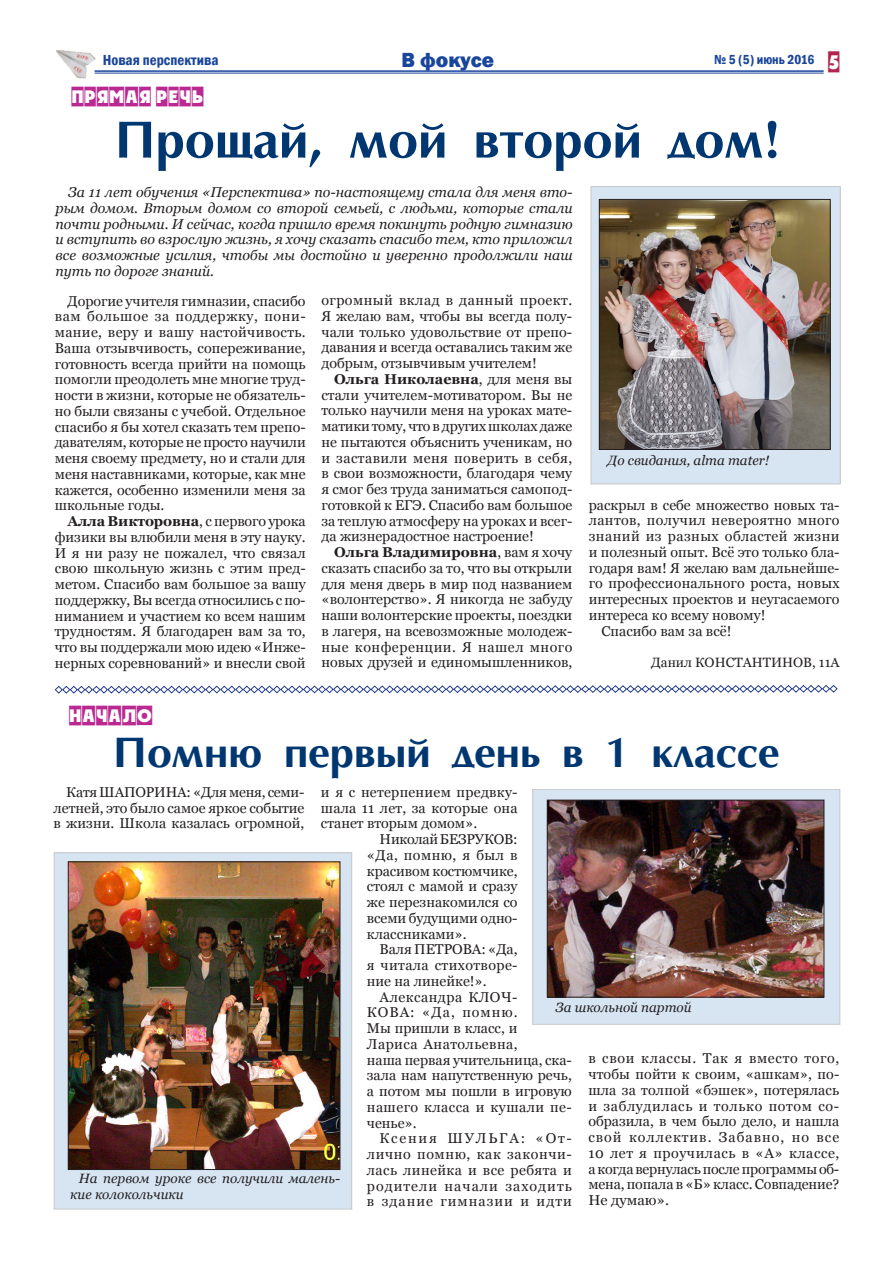
<style>
.page{position:relative;width:893px;height:1263px;background:#fff}
.page>*{position:absolute;margin:0;border:0;box-sizing:border-box;transform-origin:0 0}
.t1{font:700 52.5px "AG Opt Cyrillic";color:#013771}
.t2{font:700 43.5px "AG Opt Cyrillic";color:#013771}
.t3{font:800 21px "Franklin Gothic";color:#1a459c}
.t4{font:18px "a Plakat Titul Cm";color:#b92991}
.t5{font:600 condensed 15px "Franklin Gothic";color:#1a459c}
.t6{font:14.25px/15.8px "Georgia";color:#231f20;text-align:justify}
.t7{font:italic 14.25px/15.8px "Georgia";color:#231f20;text-align:justify}
.t8{font:14.25px "Georgia";letter-spacing:.03em;color:#231f20}
.t9{font:14.25px "Georgia";letter-spacing:.07em;color:#231f20}
.t10{font:14.25px "Georgia";letter-spacing:.025em;color:#231f20}
.t11{font:14.25px "Georgia";letter-spacing:.02em;color:#231f20}
.t12{font:14.25px "Georgia";letter-spacing:.04em;color:#231f20}
.t13{font:14.25px "Georgia";letter-spacing:.125em;color:#231f20}
.t14{font:14.25px "Georgia";letter-spacing:.035em;color:#231f20}
.t15{font:italic 13.5px/15.8px "Georgia";color:#231f20}
.t16{font:13.5px "Georgia";color:#231f20}
.t17{font:600 condensed 13.5px "Franklin Gothic";color:#1a459c}
.s1{font-family:"a Plakat Titul Cm";font-weight:400;font-stretch:normal;font-size:19.5px;color:#b1244d}
.s2{font-weight:700}
</style>
<div class="page">
<div style="left:591px;top:187px;width:249px;height:297px;background:#d7e5f3"></div>
<hr style="left:95px;top:70px;width:729px;height:2px;background:#1a459c">
<hr style="left:95px;top:73px;width:729px;height:1px;background:#1a459c">
<img style="left:56px;top:50px;width:44px;height:29px">
<svg style="left:54px;top:685px;width:784px;height:9px"></svg>
<div style="left:54px;top:853px;width:298px;height:356px;background:#d7e5f3"></div>
<img style="left:70px;top:864px;width:268px;height:304px">
<div style="left:68px;top:862px;width:272px;height:308px;border:1px solid #231f20"></div>
<div style="left:535px;top:791px;width:303px;height:231px;background:#d7e5f3"></div>
<img style="left:549px;top:802px;width:273px;height:193px">
<div style="left:547px;top:800px;width:277px;height:197px;border:1px solid #231f20"></div>
<img style="left:601px;top:201px;width:227px;height:247px">
<div style="left:599px;top:199px;width:231px;height:251px;border:1px solid #231f20"></div>
<p class="t5" style="left:103px;top:50px;width:117px">Новая перспектива</p>
<h3 class="t3" style="left:401px;top:46px;width:94px">В фокусе</h3>
<p class="t17" style="left:714px;top:50px;width:127px">№ 5 (5) июнь 2016 <span class="s1">5</span></p>
<p class="t4" style="left:71px;top:86px;width:134px">прямая речь</p>
<h1 class="t1" style="left:115px;top:111px;width:668px">Прощай, мой второй дом!</h1>
<p class="t7" style="left:56px;top:184px;width:519px;text-indent:13px">За 11 лет обучения «Перспектива» по-настоящему стала для меня вто&shy;рым домом. Вторым домом со второй семьей, с людьми, которые стали почти родными. И сейчас, когда пришло время покинуть родную гимназию и вступить во взрослую жизнь, я хочу сказать спасибо тем, кто приложил все возможные усилия, чтобы мы достойно и уверенно продолжили наш путь по дороге знаний.</p>
<p class="t6" style="left:55px;top:293px;width:252px;text-indent:13px">Дорогие учителя гимназии, спасибо вам большое за поддержку, пони&shy;мание, веру и вашу настойчивость.<br>Ваша отзывчивость, сопереживание, готовность всегда прийти на помощь помогли преодолеть мне многие труд&shy;ности в жизни, которые не обязатель&shy;но были связаны с учебой. Отдельное спасибо я бы хотел сказать тем препо&shy;давателям, которые не просто научили меня своему предмету, но и стали для меня наставниками, которые, как мне кажется, особенно изменили меня за школьные годы.</p>
<p class="t6" style="left:55px;top:514px;width:252px;text-indent:13px"><span class="s2">Алла Викторовна</span>, с первого урока физики вы влюбили меня в эту науку.<br>И я ни разу не пожалел, что связал свою школьную жизнь с этим пред&shy;метом. Спасибо вам большое за вашу поддержку, Вы всегда относились с по&shy;ниманием и участием ко всем нашим трудностям. Я благодарен вам за то, что вы поддержали мою идею «Инже&shy;нерных соревнований» и внесли свой</p>
<p class="t4" style="left:69px;top:705px;width:85px">Начало</p>
<p class="t6" style="left:321px;top:293px;width:252px">огромный вклад в данный проект.<br>Я желаю вам, чтобы вы всегда полу&shy;чали только удовольствие от препо&shy;давания и всегда оставались таким же добрым, отзывчивым учителем!</p>
<p class="t6" style="left:321px;top:371px;width:252px;text-indent:13px"><span class="s2">Ольга Николаевна</span>, для меня вы стали учителем-мотиватором. Вы не только научили меня на уроках мате&shy;матики тому, что в других школах даже не пытаются объяснить ученикам, но и заставили меня поверить в себя, в свои возможности, благодаря чему я смог без труда заниматься самопод&shy;готовкой к ЕГЭ. Спасибо вам большое за теплую атмосферу на уроках и всег&shy;да жизнерадостное настроение!</p>
<p class="t6" style="left:321px;top:545px;width:252px;text-indent:13px"><span class="s2">Ольга Владимировна</span>, вам я хочу сказать спасибо за то, что вы открыли для меня дверь в мир под названием «волонтерство». Я никогда не забуду наши волонтерские проекты, поездки в лагеря, на всевозможные молодеж&shy;ные конференции. Я нашел много новых друзей и единомышленников,</p>
<p class="t15" style="left:608px;top:453px;width:163px">До свидания, alma mater!</p>
<p class="t6" style="left:589px;top:497px;width:252px">раскрыл в себе множество новых та-</p>
<p class="t10" style="left:589px;top:512px;width:252px">лантов, получил невероятно много</p>
<p class="t8" style="left:589px;top:528px;width:252px">знаний из разных областей жизни</p>
<p class="t6" style="left:589px;top:544px;width:252px">и полезный опыт. Всё это только бла-</p>
<p class="t6" style="left:589px;top:560px;width:252px">годаря вам! Я желаю вам дальнейше-</p>
<p class="t6" style="left:589px;top:576px;width:252px">го профессионального роста, новых</p>
<p class="t6" style="left:589px;top:592px;width:252px">интересных проектов и неугасаемого</p>
<p class="t6" style="left:589px;top:607px;width:178px">интереса ко всему новому!</p>
<p class="t6" style="left:601px;top:623px;width:131px">Спасибо вам за всё!</p>
<p class="t16" style="left:651px;top:655px;width:190px">Данил КОНСТАНТИНОВ, 11А</p>
<h2 class="t2" style="left:113px;top:728px;width:668px">Помню первый день в 1 классе</h2>
<p class="t6" style="left:54px;top:784px;width:252px;text-indent:13px">Катя ШАПОРИНА: «Для меня, семи&shy;летней, это было самое яркое событие в жизни. Школа казалась огромной,</p>
<p class="t11" style="left:321px;top:783px;width:198px">и я с нетерпением предвку-</p>
<p class="t6" style="left:321px;top:800px;width:198px">шала 11 лет, за которые она</p>
<p class="t6" style="left:321px;top:816px;width:158px">станет вторым домом».</p>
<p class="t6" style="left:380px;top:831px;width:139px">Николай БЕЗРУКОВ:</p>
<p class="t8" style="left:367px;top:846px;width:152px">«Да, помню, я был в</p>
<p class="t6" style="left:367px;top:863px;width:152px">красивом костюмчике,</p>
<p class="t6" style="left:367px;top:879px;width:152px">стоял с мамой и сразу</p>
<p class="t6" style="left:367px;top:894px;width:152px">же перезнакомился со</p>
<p class="t6" style="left:367px;top:910px;width:152px">всеми будущими одно-</p>
<p class="t6" style="left:367px;top:926px;width:101px">классниками».</p>
<p class="t6" style="left:380px;top:942px;width:139px">Валя ПЕТРОВА: «Да,</p>
<p class="t8" style="left:367px;top:956px;width:152px">я читала стихотворе-</p>
<p class="t6" style="left:367px;top:973px;width:121px">ние на линейке!».</p>
<p class="t14" style="left:380px;top:988px;width:139px">Александра КЛОЧ-</p>
<p class="t9" style="left:367px;top:1004px;width:152px">КОВА: «Да, помню.</p>
<p class="t6" style="left:367px;top:1020px;width:152px">Мы пришли в класс, и</p>
<p class="t8" style="left:367px;top:1035px;width:152px">Лариса Анатольевна,</p>
<p class="t6" style="left:367px;top:1052px;width:206px">наша первая учительница, ска-</p>
<p class="t6" style="left:367px;top:1068px;width:206px">зала нам напутственную речь,</p>
<p class="t6" style="left:367px;top:1083px;width:206px">а потом мы пошли в игровую</p>
<p class="t8" style="left:367px;top:1098px;width:206px">нашего класса и кушали пе-</p>
<p class="t6" style="left:367px;top:1115px;width:51px">ченье».</p>
<p class="t13" style="left:380px;top:1130px;width:194px">Ксения ШУЛЬГА: «От-</p>
<p class="t12" style="left:367px;top:1145px;width:206px">лично помню, как закончи-</p>
<p class="t8" style="left:367px;top:1161px;width:206px">лась линейка и все ребята и</p>
<p class="t9" style="left:367px;top:1177px;width:206px">родители начали заходить</p>
<p class="t9" style="left:367px;top:1193px;width:206px">в здание гимназии и идти</p>
<p class="t15" style="left:556px;top:1000px;width:138px">За школьной партой</p>
<p class="t6" style="left:588px;top:1051px;width:252px">в свои классы. Так я вместо того, чтобы пойти к своим, «ашкам», по&shy;шла за толпой «бэшек», потерялась и заблудилась и только потом со&shy;образила, в чем было дело, и нашла свой коллектив. Забавно, но все 10 лет я проучилась в «А» классе, а когда вернулась после программы об&shy;мена, попала в «Б» класс. Совпадение?<br>Не думаю».</p>
<p class="t15" style="left:70px;top:1171px;width:271px;text-indent:9px">На первом уроке все получили малень&shy;кие колокольчики</p>
</div>
